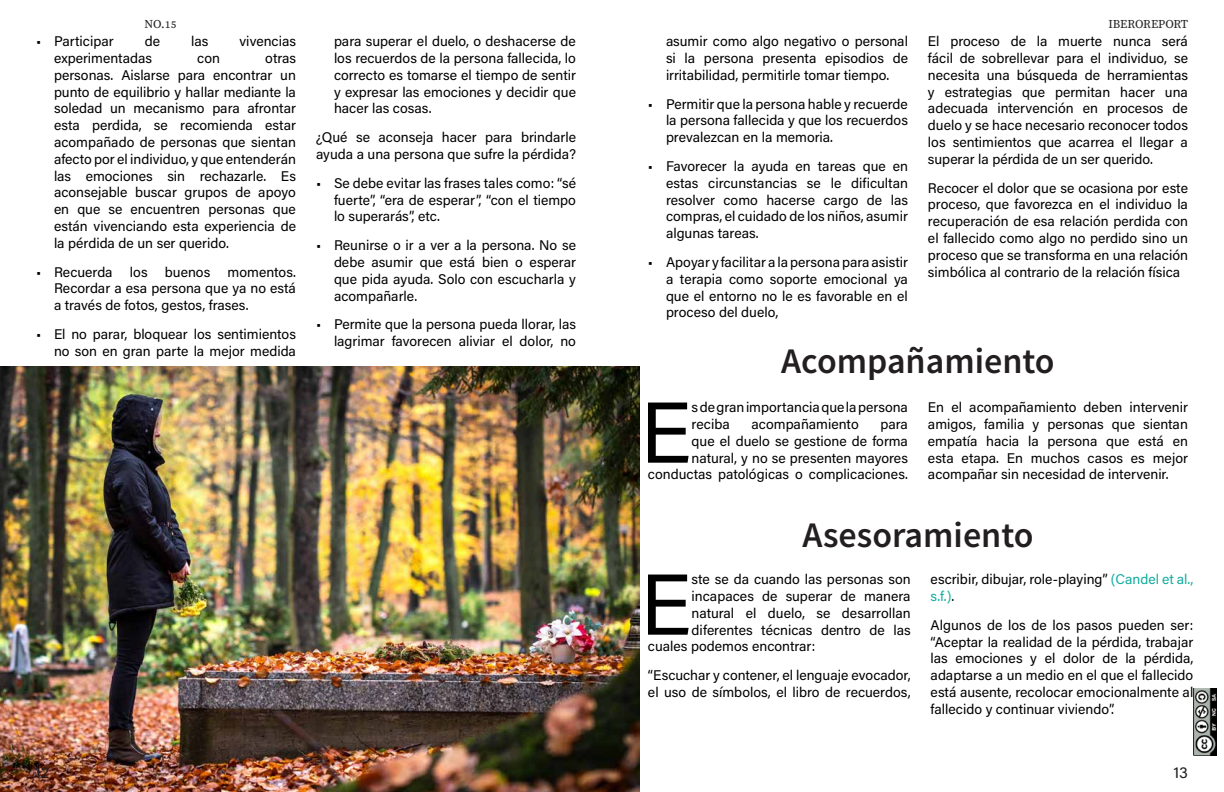
<style>
.page{position:relative;width:1224px;height:792px;background:#fff}
.page>*{position:absolute;margin:0;border:0;box-sizing:border-box;transform-origin:0 0}
.t1{font:86.4px "Acumin Pro";color:#000}
.t2{font:600 36px "Source Sans Pro";color:#231f20}
.t3{font:16px "Acumin Pro";color:#231f20}
.t4{font:14px/16.8px "Acumin Pro";color:#000;text-align:justify}
.t5{font:12px "Source Serif Variable";letter-spacing:-.01em;color:#231f20}
.s1{color:#12ad9f}
</style>
<div class="page">
<img style="left:1193px;top:688px;width:24px;height:67px">
<img style="left:0;top:366px;width:639px;height:426px">
<p class="t5" style="left:145px;top:16px;width:33px">NO.15</p>
<p class="t5" style="left:1109px;top:16px;width:81px">IBEROREPORT</p>
<p class="t4" style="left:36px;top:32px;width:79px">• Participar</p>
<p class="t4" style="left:145px;top:32px;width:17px">de</p>
<p class="t4" style="left:191px;top:32px;width:19px">las</p>
<p class="t4" style="left:239px;top:32px;width:58px">vivencias</p>
<p class="t4" style="left:54px;top:49px;width:99px">experimentadas</p>
<p class="t4" style="left:197px;top:49px;width:24px">con</p>
<p class="t4" style="left:54px;top:49px;width:244px;text-indent:211px">otras personas. Aislarse para encontrar un punto de equilibrio y hallar mediante la soledad un mecanismo para afrontar esta perdida, se recomienda estar acompañado de personas que sientan afecto por el individuo, y que entenderán las emociones sin rechazarle. Es aconsejable buscar grupos de apoyo en que se encuentren personas que están vivenciando esta experiencia de la pérdida de un ser querido.</p>
<p class="t4" style="left:54px;top:263px;width:244px;text-indent:-18px">• Recuerda los buenos momentos.<br>Recordar a esa persona que ya no está a través de fotos, gestos, frases.</p>
<p class="t4" style="left:36px;top:325px;width:262px;text-align:right">• El no parar, bloquear los sentimientos no son en gran parte la mejor medida</p>
<p class="t4" style="left:334px;top:32px;width:244px">para superar el duelo, o deshacerse de los recuerdos de la persona fallecida, lo correcto es tomarse el tiempo de sentir y expresar las emociones y decidir que hacer las cosas.</p>
<p class="t4" style="left:316px;top:128px;width:262px">¿Qué se aconseja hacer para brindarle ayuda a una persona que sufre la pérdida?</p>
<p class="t4" style="left:334px;top:174px;width:244px;text-indent:-18px">• Se debe evitar las frases tales como: “sé fuerte”, “era de esperar”, “con el tiempo lo superarás”, etc.</p>
<p class="t4" style="left:334px;top:236px;width:244px;text-indent:-18px">• Reunirse o ir a ver a la persona. No se debe asumir que está bien o esperar que pida ayuda. Solo con escucharla y acompañarle.</p>
<p class="t4" style="left:316px;top:316px;width:262px;text-align:right">• Permite que la persona pueda llorar, las lagrimar favorecen aliviar el dolor, no</p>
<p class="t4" style="left:666px;top:32px;width:244px">asumir como algo negativo o personal si la persona presenta episodios de irritabilidad, permitirle tomar tiempo.</p>
<p class="t4" style="left:666px;top:95px;width:244px;text-indent:-18px">• Permitir que la persona hable y recuerde la persona fallecida y que los recuerdos prevalezcan en la memoria.</p>
<p class="t4" style="left:666px;top:157px;width:244px;text-indent:-18px">• Favorecer la ayuda en tareas que en estas circunstancias se le dificultan resolver como hacerse cargo de las compras, el cuidado de los niños, asumir algunas tareas.</p>
<p class="t4" style="left:666px;top:253px;width:244px;text-indent:-18px">• Apoyar y facilitar a la persona para asistir a terapia como soporte emocional ya que el entorno no le es favorable en el proceso del duelo,</p>
<p class="t4" style="left:928px;top:32px;width:262px">El proceso de la muerte nunca será fácil de sobrellevar para el individuo, se necesita una búsqueda de herramientas y estrategias que permitan hacer una adecuada intervención en procesos de duelo y se hace necesario reconocer todos los sentimientos que acarrea el llegar a superar la pérdida de un ser querido.</p>
<p class="t4" style="left:928px;top:179px;width:262px">Recocer el dolor que se ocasiona por este proceso, que favorezca en el individuo la recuperación de esa relación perdida con el fallecido como algo no perdido sino un proceso que se transforma en una relación simbólica al contrario de la relación física</p>
<h2 class="t2" style="left:781px;top:337px;width:275px">Acompañamiento</h2>
<h1 class="t1" style="left:640px;top:373px;width:53px">E</h1>
<p class="t4" style="left:692px;top:398px;width:218px">s de gran importancia que la persona reciba</p>
<p class="t4" style="left:928px;top:398px;width:262px">En el acompañamiento deben intervenir amigos, familia y personas que sientan empatía hacia la persona que está en esta etapa. En muchos casos es mejor acompañar sin necesidad de intervenir.</p>
<h2 class="t2" style="left:802px;top:511px;width:233px">Asesoramiento</h2>
<p class="t4" style="left:752px;top:415px;width:109px">acompañamiento</p>
<p class="t4" style="left:648px;top:415px;width:262px;text-align:right">para<br>que el duelo se gestione de forma natural, y no se presenten mayores conductas patológicas o complicaciones.</p>
<h1 class="t1" style="left:640px;top:545px;width:53px">E</h1>
<p class="t4" style="left:692px;top:570px;width:221px">ste se da cuando las personas son</p>
<p class="t4" style="left:692px;top:587px;width:221px">incapaces de superar de manera</p>
<p class="t4" style="left:692px;top:604px;width:221px">natural el duelo, se desarrollan</p>
<p class="t4" style="left:692px;top:621px;width:221px">diferentes técnicas dentro de las</p>
<p class="t4" style="left:648px;top:638px;width:169px">cuales podemos encontrar:</p>
<p class="t4" style="left:648px;top:666px;width:264px">“Escuchar y contener, el lenguaje evocador, el uso de símbolos, el libro de recuerdos,</p>
<p class="t4" style="left:931px;top:570px;width:264px">escribir, dibujar, role-playing” <span class="s1">(Candel et al., s.f.)</span>.</p>
<p class="t4" style="left:931px;top:616px;width:264px">Algunos de los de los pasos pueden ser: “Aceptar la realidad de la pérdida, trabajar las emociones y el dolor de la pérdida, adaptarse a un medio en el que el fallecido está ausente, recolocar emocionalmente al fallecido y continuar viviendo”.</p>
<p class="t3" style="left:35px;top:761px;width:16px">12</p>
<p class="t3" style="left:1173px;top:761px;width:16px">13</p>
</div>
